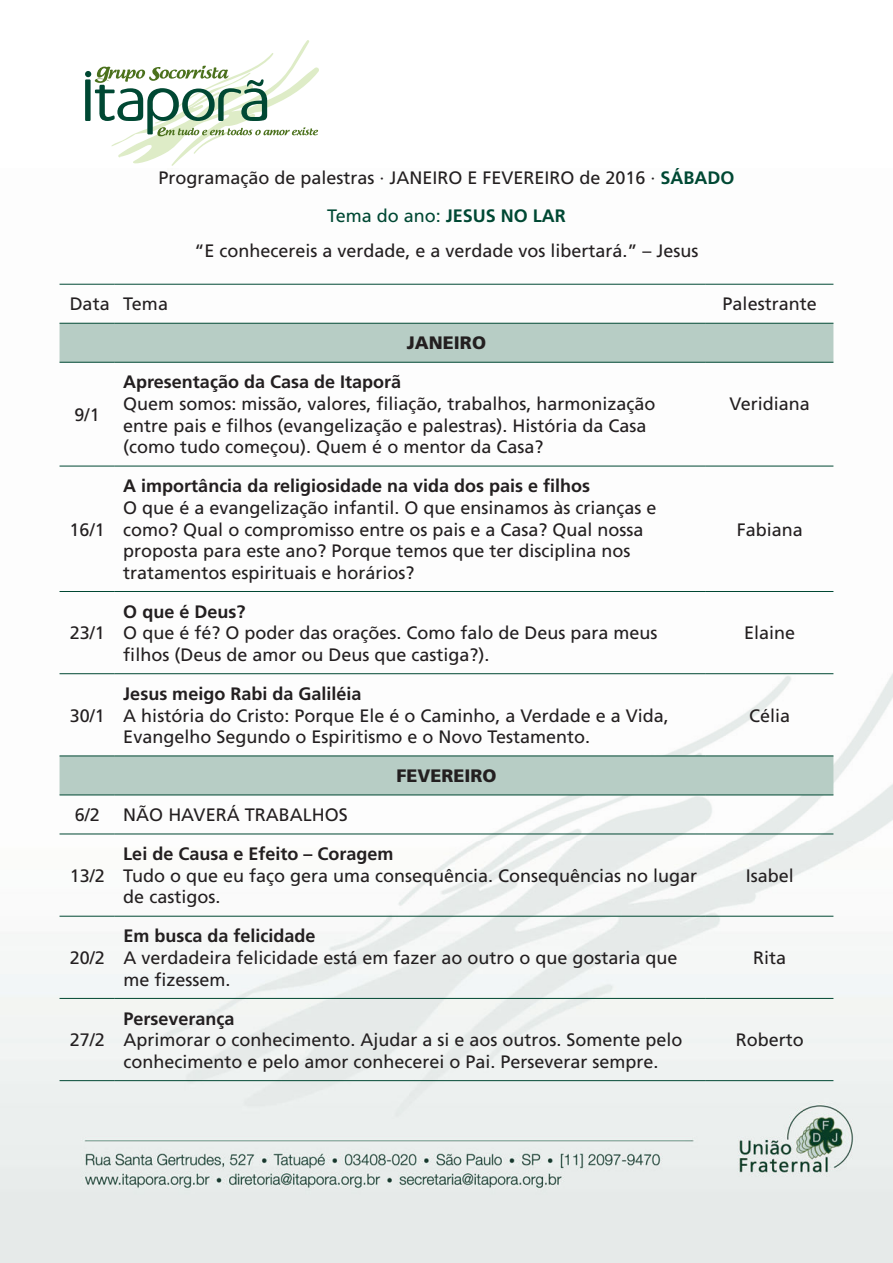
<style>
.page{position:relative;width:893px;height:1263px;background:#fff}
.page>*{position:absolute;margin:0;border:0;box-sizing:border-box;transform-origin:0 0}
.t1{font:18px/21.6px "Frutiger LT Std";color:#231f20}
.t2{font:700 18px "Frutiger LT Std";color:#231f20}
.t3{font:900 18px "Frutiger LT Std";color:#231f20}
.s1{font-weight:700;color:#004833}
.s2{color:#004833}
</style>
<div class="page">
<img style="left:0;top:283px;width:893px;height:979px">
<svg style="left:60px;top:324px;width:773px;height:470px"></svg>
<hr style="left:60px;top:323px;width:55px;height:1px;background:#004833">
<hr style="left:115px;top:323px;width:591px;height:1px;background:#004833">
<hr style="left:706px;top:323px;width:127px;height:1px;background:#004833">
<hr style="left:60px;top:362px;width:55px;height:1px;background:#004833">
<hr style="left:115px;top:362px;width:591px;height:1px;background:#004833">
<hr style="left:60px;top:466px;width:55px;height:1px;background:#004833">
<hr style="left:115px;top:466px;width:591px;height:1px;background:#004833">
<hr style="left:60px;top:591px;width:55px;height:1px;background:#004833">
<hr style="left:115px;top:591px;width:591px;height:1px;background:#004833">
<hr style="left:60px;top:673px;width:55px;height:1px;background:#004833">
<hr style="left:115px;top:673px;width:591px;height:1px;background:#004833">
<hr style="left:706px;top:362px;width:127px;height:1px;background:#004833">
<hr style="left:706px;top:466px;width:127px;height:1px;background:#004833">
<hr style="left:706px;top:591px;width:127px;height:1px;background:#004833">
<hr style="left:706px;top:673px;width:127px;height:1px;background:#004833">
<hr style="left:60px;top:755px;width:55px;height:1px;background:#004833">
<hr style="left:115px;top:755px;width:591px;height:1px;background:#004833">
<hr style="left:706px;top:755px;width:127px;height:1px;background:#004833">
<hr style="left:60px;top:1080px;width:55px;height:1px;background:#004833">
<hr style="left:115px;top:1080px;width:591px;height:1px;background:#004833">
<hr style="left:706px;top:1080px;width:127px;height:1px;background:#004833">
<hr style="left:60px;top:794px;width:55px;height:1px;background:#004833">
<hr style="left:115px;top:794px;width:591px;height:1px;background:#004833">
<hr style="left:706px;top:794px;width:127px;height:1px;background:#004833">
<hr style="left:60px;top:833px;width:55px;height:1px;background:#004833">
<hr style="left:115px;top:833px;width:591px;height:1px;background:#004833">
<hr style="left:706px;top:833px;width:127px;height:1px;background:#004833">
<hr style="left:60px;top:916px;width:55px;height:1px;background:#004833">
<hr style="left:115px;top:916px;width:591px;height:1px;background:#004833">
<hr style="left:60px;top:998px;width:55px;height:1px;background:#004833">
<hr style="left:115px;top:998px;width:591px;height:1px;background:#004833">
<hr style="left:706px;top:916px;width:127px;height:1px;background:#004833">
<hr style="left:706px;top:998px;width:127px;height:1px;background:#004833">
<hr style="left:60px;top:284px;width:55px;height:1px;background:#004833">
<hr style="left:115px;top:284px;width:591px;height:1px;background:#004833">
<hr style="left:706px;top:284px;width:127px;height:1px;background:#004833">
<svg style="left:85px;top:40px;width:234px;height:126px"></svg>
<p class="t1" style="left:158px;top:158px;width:578px;line-height:38.5px;text-align:center">Programação de palestras · JANEIRO E FEVEREIRO de 2016 · <span class="s1">Sábado<br></span><span class="s2">Tema do ano:</span> <span class="s1">JESUS NO LAR</span></p>
<p class="t1" style="left:194px;top:240px;width:506px">“E conhecereis a verdade, e a verdade vos libertará.” – Jesus</p>
<p class="t1" style="left:70px;top:293px;width:100px">Data Tema</p>
<p class="t1" style="left:723px;top:293px;width:96px">Palestrante</p>
<p class="t3" style="left:407px;top:332px;width:81px">JANEIRO</p>
<p class="t1" style="left:75px;top:404px;width:27px">9/1</p>
<p class="t1" style="left:70px;top:518px;width:37px">16/1</p>
<p class="t1" style="left:70px;top:622px;width:37px">23/1</p>
<p class="t1" style="left:70px;top:704px;width:37px">30/1</p>
<p class="t2" style="left:123px;top:372px;width:279px">Apresentação da Casa de Itaporã</p>
<p class="t1" style="left:123px;top:393px;width:534px">Quem somos: missão, valores, filiação, trabalhos, harmonização entre pais e filhos (evangelização e palestras). História da Casa (como tudo começou). Quem é o mentor da Casa?</p>
<p class="t1" style="left:729px;top:393px;width:82px">Veridiana</p>
<p class="t2" style="left:123px;top:475px;width:468px">A importância da religiosidade na vida dos pais e filhos</p>
<p class="t1" style="left:123px;top:497px;width:535px">O que é a evangelização infantil. O que ensinamos às crianças e como? Qual o compromisso entre os pais e a Casa? Qual nossa proposta para este ano? Porque temos que ter disciplina nos tratamentos espirituais e horários?</p>
<p class="t1" style="left:737px;top:518px;width:68px">Fabiana</p>
<p class="t2" style="left:123px;top:601px;width:124px">O que é Deus?</p>
<p class="t1" style="left:123px;top:622px;width:536px">O que é fé? O poder das orações. Como falo de Deus para meus filhos (Deus de amor ou Deus que castiga?).</p>
<p class="t1" style="left:744px;top:622px;width:53px">Elaine</p>
<p class="t2" style="left:123px;top:683px;width:240px">Jesus meigo Rabi da Galiléia</p>
<p class="t1" style="left:123px;top:704px;width:547px">A história do Cristo: Porque Ele é o Caminho, a Verdade e a Vida,<br>Evangelho Segundo o Espiritismo e o Novo Testamento.</p>
<p class="t1" style="left:749px;top:704px;width:43px">Célia</p>
<p class="t3" style="left:396px;top:765px;width:102px">FEVEREIRO</p>
<p class="t1" style="left:75px;top:804px;width:27px">6/2</p>
<p class="t1" style="left:123px;top:804px;width:226px">NÃO HAVERÁ TRABALHOS</p>
<p class="t1" style="left:70px;top:865px;width:37px">13/2</p>
<p class="t1" style="left:70px;top:947px;width:37px">20/2</p>
<p class="t1" style="left:70px;top:1029px;width:37px">27/2</p>
<p class="t2" style="left:123px;top:843px;width:272px">Lei de Causa e Efeito – Coragem</p>
<p class="t1" style="left:123px;top:865px;width:575px">Tudo o que eu faço gera uma consequência. Consequências no lugar de castigos.</p>
<p class="t1" style="left:746px;top:865px;width:50px">Isabel</p>
<p class="t2" style="left:123px;top:925px;width:194px">Em busca da felicidade</p>
<p class="t1" style="left:123px;top:947px;width:556px">A verdadeira felicidade está em fazer ao outro o que gostaria que me fizessem.</p>
<p class="t1" style="left:753px;top:947px;width:35px">Rita</p>
<p class="t2" style="left:123px;top:1008px;width:113px">Perseverança</p>
<p class="t1" style="left:123px;top:1029px;width:561px">Aprimorar o conhecimento. Ajudar a si e aos outros. Somente pelo conhecimento e pelo amor conhecerei o Pai. Perseverar sempre.</p>
<p class="t1" style="left:736px;top:1029px;width:70px">Roberto</p>
</div>
